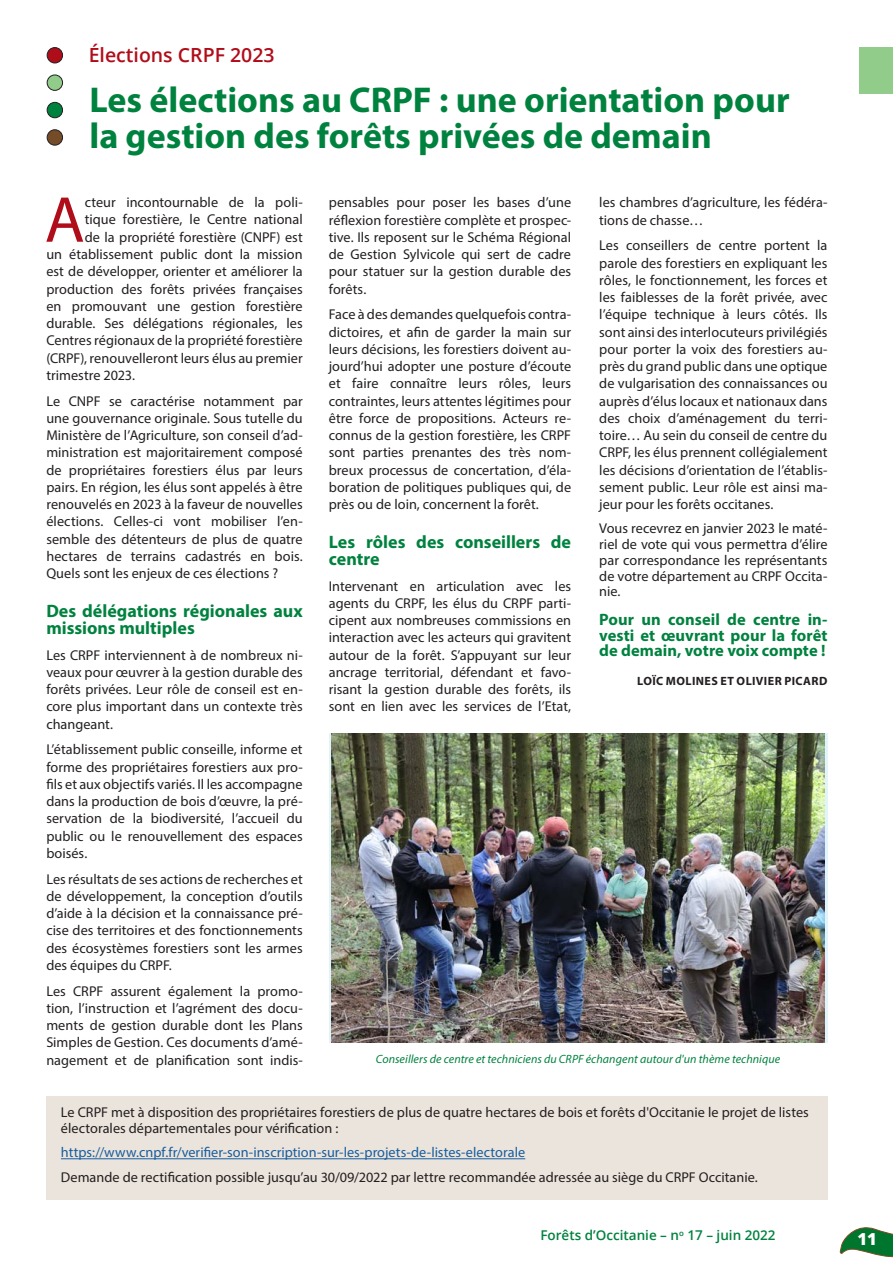
<style>
.page{position:relative;width:893px;height:1263px;background:#fff}
.page>*{position:absolute;margin:0;border:0;box-sizing:border-box;transform-origin:0 0}
._1_DÉPARTEMENT{font:65.4px "Myriad Pro";color:#b00d1a}
.t1{font:700 36px/36px "Myriad Pro";color:#00823f}
.t2{font:600 19.5px "Open Sans";color:#b00d1a}
._1_DÉPARTEMENT-2{font:700 18px/17.2px "Myriad Pro";color:#00823f}
._1_DÉPARTEMENT-3{font:700 16.5px/15.8px "Myriad Pro";color:#00823f;text-align:justify}
.t3{font:800 16.5px "Open Sans";color:#fff}
._1_DÉPARTEMENT-4{font:14.25px/17.2px "Myriad Pro";letter-spacing:.005em;color:#231f20;text-align:justify}
._1_DÉPARTEMENT-5{font:14.25px "Myriad Pro";letter-spacing:.005em;color:#175d9e}
.t4{font:600 13.5px "Open Sans";color:#00823f}
._1_DÉPARTEMENT-6{font:italic 12px "Myriad Pro";letter-spacing:.005em;color:#00823f}
._1_DÉPARTEMENT-7{font:700 12px "Myriad Pro";letter-spacing:.035em;color:#231f20}
</style>
<div class="page">
<svg style="left:839px;top:1227px;width:54px;height:31px"></svg>
<div style="left:859px;top:47px;width:34px;height:47px;background:#91cc8a"></div>
<div style="left:47px;top:48px;width:16px;height:15px;background:#b00d1a;border-radius:50%"></div>
<div style="left:47px;top:47px;width:16px;height:16px;border:1px solid #231f20;border-radius:50%"></div>
<div style="left:47px;top:75px;width:16px;height:15px;background:#91cc8a;border-radius:50%"></div>
<div style="left:47px;top:75px;width:16px;height:16px;border:1px solid #231f20;border-radius:50%"></div>
<div style="left:47px;top:102px;width:16px;height:16px;background:#00823f;border-radius:50%"></div>
<div style="left:47px;top:102px;width:16px;height:16px;border:1px solid #231f20;border-radius:50%"></div>
<div style="left:47px;top:130px;width:16px;height:15px;background:#744c27;border-radius:50%"></div>
<div style="left:47px;top:129px;width:16px;height:17px;border:1px solid #231f20;border-radius:50%"></div>
<div style="left:46px;top:1096px;width:781px;height:103px;background:#ebe4dc"></div>
<hr style="left:61px;top:1158px;width:464px;height:1px;background:#175d9e">
<img style="left:331px;top:733px;width:494px;height:309px">
<p class="t2" style="left:89px;top:42px;width:187px">Élections CRPF 2023</p>
<p class="t1" style="left:89px;top:80px;width:702px">Les élections au CRPF : une orientation pour la gestion des forêts privées de demain</p>
<p class="_1_DÉPARTEMENT" style="left:45px;top:179px;width:42px">A</p>
<p class="_1_DÉPARTEMENT-4" style="left:85px;top:194px;width:219px">cteur incontournable de la poli-</p>
<p class="_1_DÉPARTEMENT-4" style="left:85px;top:211px;width:219px">tique forestière, le Centre national</p>
<p class="_1_DÉPARTEMENT-4" style="left:85px;top:228px;width:219px">de la propriété forestière (CNPF) est</p>
<p class="_1_DÉPARTEMENT-4" style="left:46px;top:245px;width:258px">un établissement public dont la mission</p>
<p class="_1_DÉPARTEMENT-4" style="left:46px;top:263px;width:258px">est de développer, orienter et améliorer la</p>
<p class="_1_DÉPARTEMENT-4" style="left:46px;top:280px;width:258px">production des forêts privées françaises</p>
<p class="_1_DÉPARTEMENT-4" style="left:46px;top:297px;width:258px">en promouvant une gestion forestière</p>
<p class="_1_DÉPARTEMENT-4" style="left:46px;top:314px;width:258px">durable. Ses délégations régionales, les</p>
<p class="_1_DÉPARTEMENT-4" style="left:46px;top:332px;width:258px">Centres régionaux de la propriété forestière</p>
<p class="_1_DÉPARTEMENT-4" style="left:46px;top:349px;width:258px">(CRPF), renouvelleront leurs élus au premier</p>
<p class="_1_DÉPARTEMENT-4" style="left:46px;top:366px;width:90px">trimestre 2023.</p>
<p class="_1_DÉPARTEMENT-4" style="left:46px;top:392px;width:258px">Le CNPF se caractérise notamment par une gouvernance originale. Sous tutelle du Ministère de l’Agriculture, son conseil d’ad&shy;ministration est majoritairement composé de propriétaires forestiers élus par leurs pairs. En région, les élus sont appelés à être renouvelés en 2023 à la faveur de nouvelles élections. Celles-ci vont mobiliser l’en&shy;semble des détenteurs de plus de quatre hectares de terrains cadastrés en bois.<br>Quels sont les enjeux de ces élections ?</p>
<p class="_1_DÉPARTEMENT-2" style="left:46px;top:601px;width:258px">Des délégations régionales aux missions multiples</p>
<p class="_1_DÉPARTEMENT-4" style="left:46px;top:646px;width:258px">Les CRPF interviennent à de nombreux ni&shy;veaux pour œuvrer à la gestion durable des forêts privées. Leur rôle de conseil est en&shy;core plus important dans un contexte très changeant.</p>
<p class="_1_DÉPARTEMENT-4" style="left:46px;top:741px;width:258px">L’établissement public conseille, informe et forme des propriétaires forestiers aux pro&shy;fils et aux objectifs variés. Il les accompagne dans la production de bois d’œuvre, la pré&shy;servation de la biodiversité, l’accueil du public ou le renouvellement des espaces boisés.</p>
<p class="_1_DÉPARTEMENT-4" style="left:46px;top:870px;width:258px">Les résultats de ses actions de recherches et de développement, la conception d’outils d’aide à la décision et la connaissance pré&shy;cise des territoires et des fonctionnements des écosystèmes forestiers sont les armes des équipes du CRPF.</p>
<p class="_1_DÉPARTEMENT-4" style="left:46px;top:982px;width:258px">Les CRPF assurent également la promo&shy;tion, l’instruction et l’agrément des docu&shy;ments de gestion durable dont les Plans Simples de Gestion. Ces documents d’amé&shy;nagement et de planification sont indis-</p>
<p class="_1_DÉPARTEMENT-4" style="left:329px;top:194px;width:244px">pensables pour poser les bases d’une réflexion forestière complète et prospec&shy;tive. Ils reposent sur le Schéma Régional de Gestion Sylvicole qui sert de cadre pour statuer sur la gestion durable des forêts.</p>
<p class="_1_DÉPARTEMENT-4" style="left:329px;top:306px;width:244px">Face à des demandes quelquefois contra&shy;dictoires, et afin de garder la main sur leurs décisions, les forestiers doivent au&shy;jourd’hui adopter une posture d’écoute et faire connaître leurs rôles, leurs contraintes, leurs attentes légitimes pour être force de propositions. Acteurs re&shy;connus de la gestion forestière, les CRPF sont parties prenantes des très nom&shy;breux processus de concertation, d’éla&shy;boration de politiques publiques qui, de près ou de loin, concernent la forêt.</p>
<p class="_1_DÉPARTEMENT-2" style="left:329px;top:532px;width:244px">Les rôles des conseillers de centre</p>
<p class="_1_DÉPARTEMENT-4" style="left:329px;top:577px;width:244px">Intervenant en articulation avec les agents du CRPF, les élus du CRPF parti&shy;cipent aux nombreuses commissions en interaction avec les acteurs qui gravitent autour de la forêt. S’appuyant sur leur ancrage territorial, défendant et favo&shy;risant la gestion durable des forêts, ils sont en lien avec les services de l’Etat,</p>
<p class="_1_DÉPARTEMENT-4" style="left:599px;top:194px;width:230px">les chambres d’agriculture, les fédéra&shy;tions de chasse…</p>
<p class="_1_DÉPARTEMENT-4" style="left:599px;top:237px;width:230px">Les conseillers de centre portent la parole des forestiers en expliquant les rôles, le fonctionnement, les forces et les faiblesses de la forêt privée, avec l’équipe technique à leurs côtés. Ils sont ainsi des interlocuteurs privilégiés pour porter la voix des forestiers au&shy;près du grand public dans une optique de vulgarisation des connaissances ou auprès d’élus locaux et nationaux dans des choix d’aménagement du terri&shy;toire… Au sein du conseil de centre du CRPF, les élus prennent collégialement les décisions d’orientation de l’établis&shy;sement public. Leur rôle est ainsi ma&shy;jeur pour les forêts occitanes.</p>
<p class="_1_DÉPARTEMENT-4" style="left:599px;top:520px;width:230px;line-height:15.8px">Vous recevrez en janvier 2023 le maté&shy;riel de vote qui vous permettra d’élire par correspondance les représentants de votre département au CRPF Occita&shy;nie.</p>
<p class="_1_DÉPARTEMENT-3" style="left:599px;top:611px;width:230px">Pour un conseil de centre in&shy;vesti et œuvrant pour la forêt de demain, votre voix compte !</p>
<p class="_1_DÉPARTEMENT-7" style="left:637px;top:673px;width:192px">LOÏC MOLINES ET OLIVIER PICARD</p>
<p class="_1_DÉPARTEMENT-6" style="left:376px;top:1051px;width:406px">Conseillers de centre et techniciens du CRPF échangent autour d'un thème technique</p>
<p class="_1_DÉPARTEMENT-4" style="left:61px;top:1104px;width:749px;line-height:15.8px">Le CRPF met à disposition des propriétaires forestiers de plus de quatre hectares de bois et forêts d'Occitanie le projet de listes électorales départementales pour vérification :</p>
<p class="_1_DÉPARTEMENT-5" style="left:61px;top:1144px;width:466px">https://www.cnpf.fr/verifier-son-inscription-sur-les-projets-de-listes-electorale</p>
<p class="_1_DÉPARTEMENT-4" style="left:61px;top:1168px;width:698px">Demande de rectification possible jusqu’au 30/09/2022 par lettre recommandée adressée au siège du CRPF Occitanie.</p>
<p class="t4" style="left:540px;top:1226px;width:237px">Forêts d’Occitanie – n<sup>o</sup> 17 – juin 2022</p>
<p class="t3" style="left:857px;top:1226px;width:21px">11</p>
</div>
